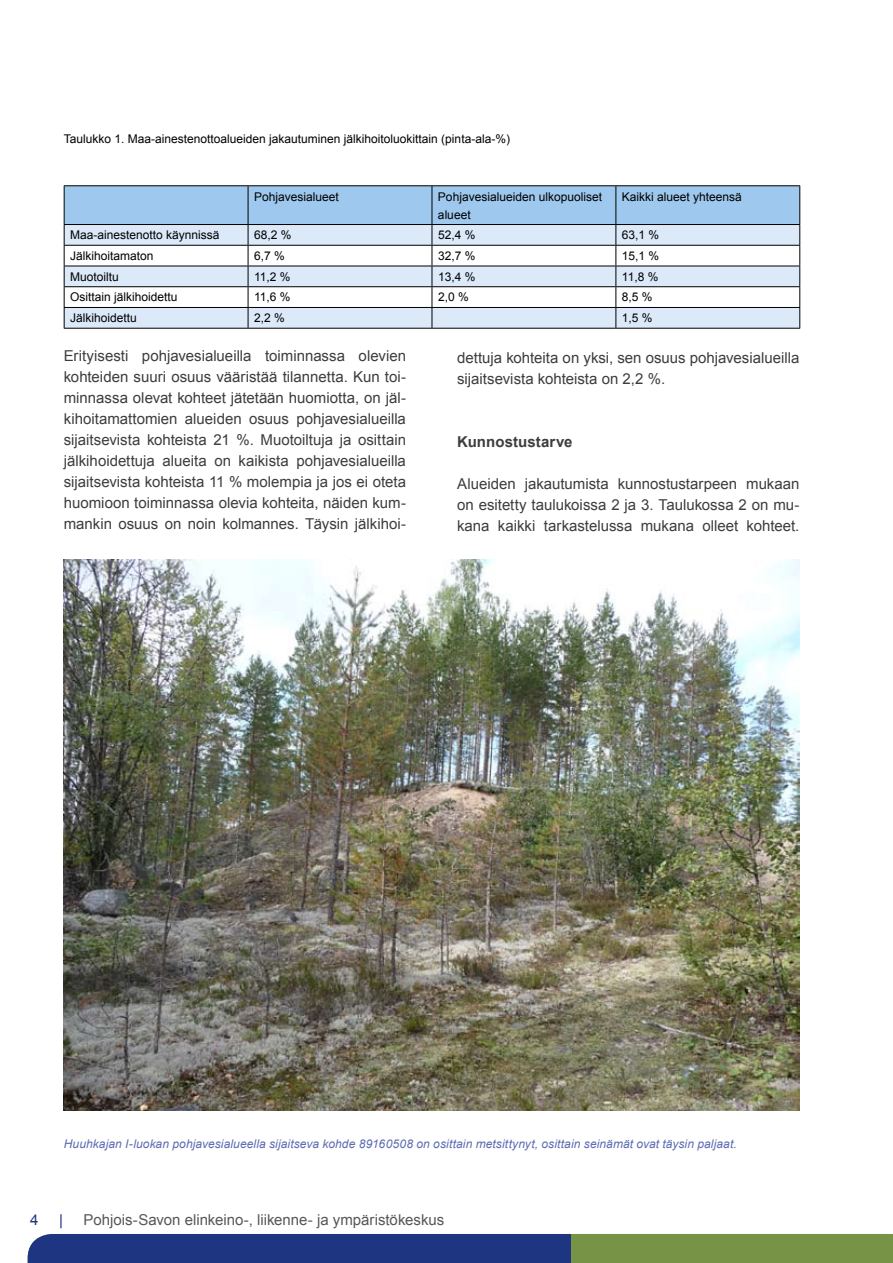
<style>
.page{position:relative;width:893px;height:1263px;background:#fff}
.page>*{position:absolute;margin:0;border:0;box-sizing:border-box;transform-origin:0 0}
.t1{font:15px/21px "Arial";color:#3d3d3c;text-align:justify}
.t2{font:15px "Arial";color:#575756}
.t3{font:700 15px "Arial";letter-spacing:.005em;color:#3d3d3c}
.t4{font:15px "Arial";color:#1e3582}
.t5{font:12px/18px "Arial";color:#000}
.t6{font:italic 12px "Arial";letter-spacing:.01em;color:#5b6cb1}
</style>
<div class="page">
<svg style="left:28px;top:1234px;width:865px;height:29px;background:#40596c"></svg>
<hr style="left:64px;top:185px;width:184px;height:1px;background:#000">
<hr style="left:248px;top:185px;width:184px;height:1px;background:#000">
<hr style="left:432px;top:185px;width:184px;height:1px;background:#000">
<hr style="left:616px;top:185px;width:184px;height:1px;background:#000">
<svg style="left:64px;top:186px;width:736px;height:142px"></svg>
<hr style="left:64px;top:328px;width:184px;height:1px;background:#000">
<hr style="left:248px;top:328px;width:184px;height:1px;background:#000">
<hr style="left:432px;top:328px;width:184px;height:1px;background:#000">
<hr style="left:616px;top:328px;width:184px;height:1px;background:#000">
<img style="left:64px;top:559px;width:735px;height:552px">
<p class="t5" style="left:64px;top:130px;width:448px">Taulukko 1. Maa-ainestenottoalueiden jakautuminen jälkihoitoluokittain (pinta-ala-%)</p>
<p class="t5" style="left:254px;top:187px;width:86px">Pohjavesialueet</p>
<p class="t5" style="left:438px;top:187px;width:166px">Pohjavesialueiden ulkopuoliset alueet</p>
<p class="t5" style="left:622px;top:187px;width:122px">Kaikki alueet yhteensä</p>
<p class="t5" style="left:70px;top:226px;width:151px">Maa-ainestenotto käynnissä</p>
<p class="t5" style="left:254px;top:226px;width:39px">68,2 %</p>
<p class="t5" style="left:438px;top:226px;width:39px">52,4 %</p>
<p class="t5" style="left:622px;top:226px;width:39px">63,1 %</p>
<p class="t5" style="left:70px;top:247px;width:85px">Jälkihoitamaton</p>
<p class="t5" style="left:254px;top:247px;width:32px">6,7 %</p>
<p class="t5" style="left:438px;top:247px;width:39px">32,7 %</p>
<p class="t5" style="left:622px;top:247px;width:39px">15,1 %</p>
<p class="t5" style="left:70px;top:268px;width:50px">Muotoiltu</p>
<p class="t5" style="left:254px;top:268px;width:38px">11,2 %</p>
<p class="t5" style="left:438px;top:268px;width:39px">13,4 %</p>
<p class="t5" style="left:622px;top:268px;width:38px">11,8 %</p>
<p class="t5" style="left:70px;top:288px;width:109px">Osittain jälkihoidettu</p>
<p class="t5" style="left:254px;top:288px;width:38px">11,6 %</p>
<p class="t5" style="left:438px;top:288px;width:32px">2,0 %</p>
<p class="t5" style="left:622px;top:288px;width:32px">8,5 %</p>
<p class="t5" style="left:70px;top:309px;width:68px">Jälkihoidettu</p>
<p class="t5" style="left:254px;top:309px;width:32px">2,2 %</p>
<p class="t5" style="left:622px;top:309px;width:32px">1,5 %</p>
<p class="t1" style="left:64px;top:346px;width:344px">Erityisesti pohjavesialueilla toiminnassa olevien kohteiden suuri osuus vääristää tilannetta. Kun toi&shy;minnassa olevat kohteet jätetään huomiotta, on jäl&shy;kihoitamattomien alueiden osuus pohjavesialueilla sijaitsevista kohteista 21 %. Muotoiltuja ja osittain jälkihoidettuja alueita on kaikista pohjavesialueilla sijaitsevista kohteista 11 % molempia ja jos ei oteta huomioon toiminnassa olevia kohteita, näiden kum&shy;mankin osuus on noin kolmannes. Täysin jälkihoi-</p>
<p class="t1" style="left:457px;top:347px;width:344px">dettuja kohteita on yksi, sen osuus pohjavesialueilla sijaitsevista kohteista on 2,2 %.</p>
<p class="t3" style="left:457px;top:432px;width:117px">Kunnostustarve</p>
<p class="t1" style="left:457px;top:473px;width:344px">Alueiden jakautumista kunnostustarpeen mukaan on esitetty taulukoissa 2 ja 3. Taulukossa 2 on mu&shy;kana kaikki tarkastelussa mukana olleet kohteet.</p>
<p class="t6" style="left:64px;top:1135px;width:674px">Huuhkajan I-luokan pohjavesialueella sijaitseva kohde 89160508 on osittain metsittynyt, osittain seinämät ovat täysin paljaat.</p>
<p class="t4" style="left:30px;top:1210px;width:10px">4</p>
<p class="t4" style="left:59px;top:1210px;width:5px">|</p>
<p class="t2" style="left:84px;top:1210px;width:362px">Pohjois-Savon elinkeino-, liikenne- ja ympäristökeskus</p>
</div>
